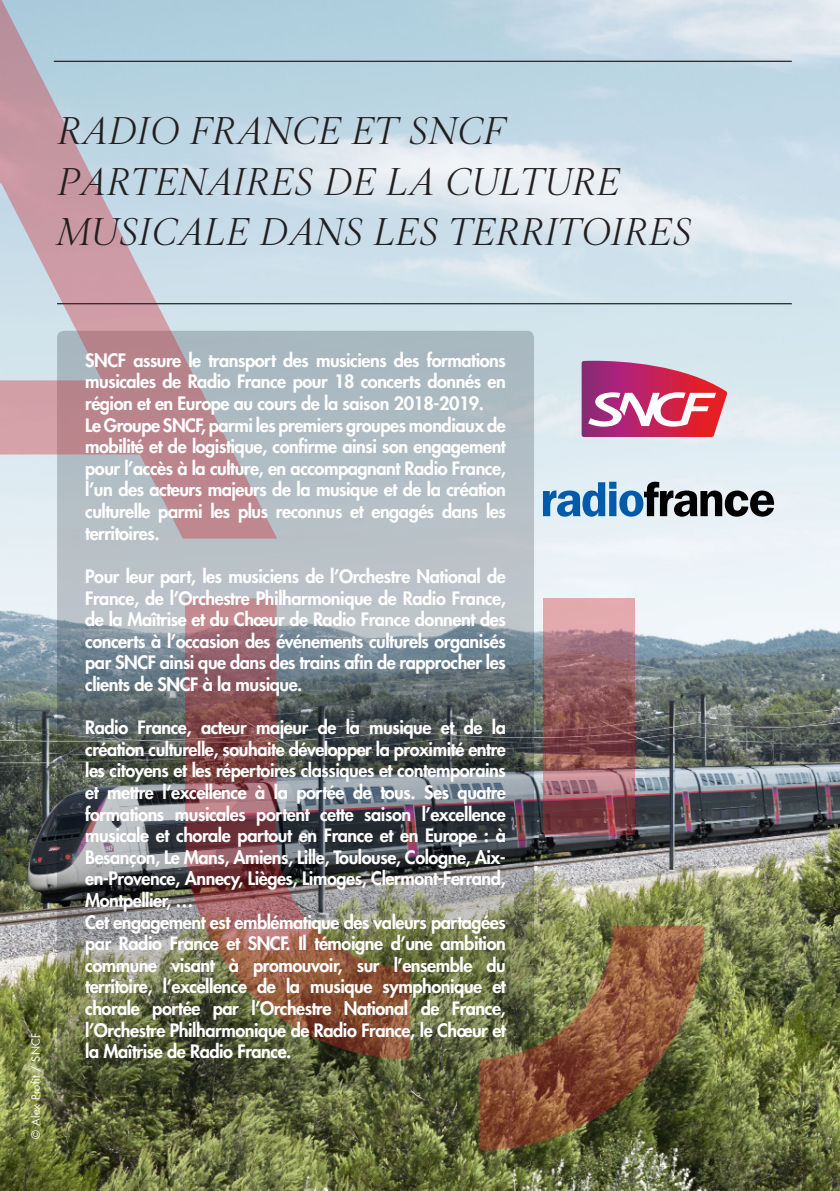
<style>
.page{position:relative;width:840px;height:1191px;background:#fff}
.page>*{position:absolute;margin:0;border:0;box-sizing:border-box;transform-origin:0 0}
.t1{font:italic 37.6px/50.2px "Thiepval Beta Classic Mid";color:#231f20}
.t2{font:800 18px/21.6px "Futura Std";letter-spacing:-.025em;color:#fff}
.t3{font:11px "Futura Std";letter-spacing:.02em;color:#fff}
</style>
<div class="page">
<img style="left:0;top:0;width:839px;height:1190px">
<svg style="left:542px;top:481px;width:231px;height:35px;background:#7991a5"></svg>
<hr style="left:54px;top:61px;width:737px;height:1px;background:#231f20">
<img style="left:57px;top:331px;width:476px;height:759px;border-radius:7px">
<svg style="left:581px;top:361px;width:146px;height:76px;background:#ca638a"></svg>
<svg style="left:0;top:0;width:277px;height:538px;background:#bebac4"></svg>
<svg style="left:542px;top:598px;width:92px;height:236px;background:#9c656a"></svg>
<img style="left:185px;top:598px;width:224px;height:461px">
<svg style="left:479px;top:925px;width:225px;height:225px;background:#785f3a"></svg>
<hr style="left:57px;top:303px;width:734px;height:1px;background:#231f20">
<p class="t1" style="left:57px;top:106px;width:636px">RADIO FRANCE ET SNCF<br>PARTENAIRES DE LA CULTURE<br>MUSICALE DANS LES TERRITOIRES</p>
<p class="t3" style="left:29px;top:1138px;width:108px;rotate:-90deg">© Alex Profit / SNCF</p>
<p class="t2" style="left:85px;top:349px;width:422px">SNCF assure le transport des musiciens des formations musicales de Radio France pour 18 concerts donnés en région et en Europe au cours de la saison 2018-2019.<br>Le Groupe SNCF, parmi les premiers groupes mondiaux de mobilité et de logistique, confirme ainsi son engagement pour l’accès à la culture, en accompagnant Radio France, l’un des acteurs majeurs de la musique et de la création culturelle parmi les plus reconnus et engagés dans les territoires.</p>
<p class="t2" style="left:85px;top:565px;width:422px;text-align:justify">Pour leur part, les musiciens de l’Orchestre National de France, de l’Orchestre Philharmonique de Radio France, de la Maîtrise et du Chœur de Radio France donnent des concerts à l’occasion des événements culturels organisés par SNCF ainsi que dans des trains afin de rapprocher les clients de SNCF à la musique.</p>
<p class="t2" style="left:85px;top:716px;width:422px">Radio France, acteur majeur de la musique et de la création culturelle, souhaite développer la proximité entre les citoyens et les répertoires classiques et contemporains et mettre l’excellence à la portée de tous. Ses quatre formations musicales portent cette saison l’excellence musicale et chorale partout en France et en Europe : à Besançon, Le Mans, Amiens, Lille, Toulouse, Cologne, Aix&shy;en-Provence, Annecy, Lièges, Limoges, Clermont-Ferrand, Montpellier, …<br>Cet engagement est emblématique des valeurs partagées par Radio France et SNCF. Il témoigne d’une ambition commune visant à promouvoir, sur l’ensemble du territoire, l’excellence de la musique symphonique et chorale portée par l’Orchestre National de France, l’Orchestre Philharmonique de Radio France, le Chœur et la Maîtrise de Radio France.</p>
</div>
